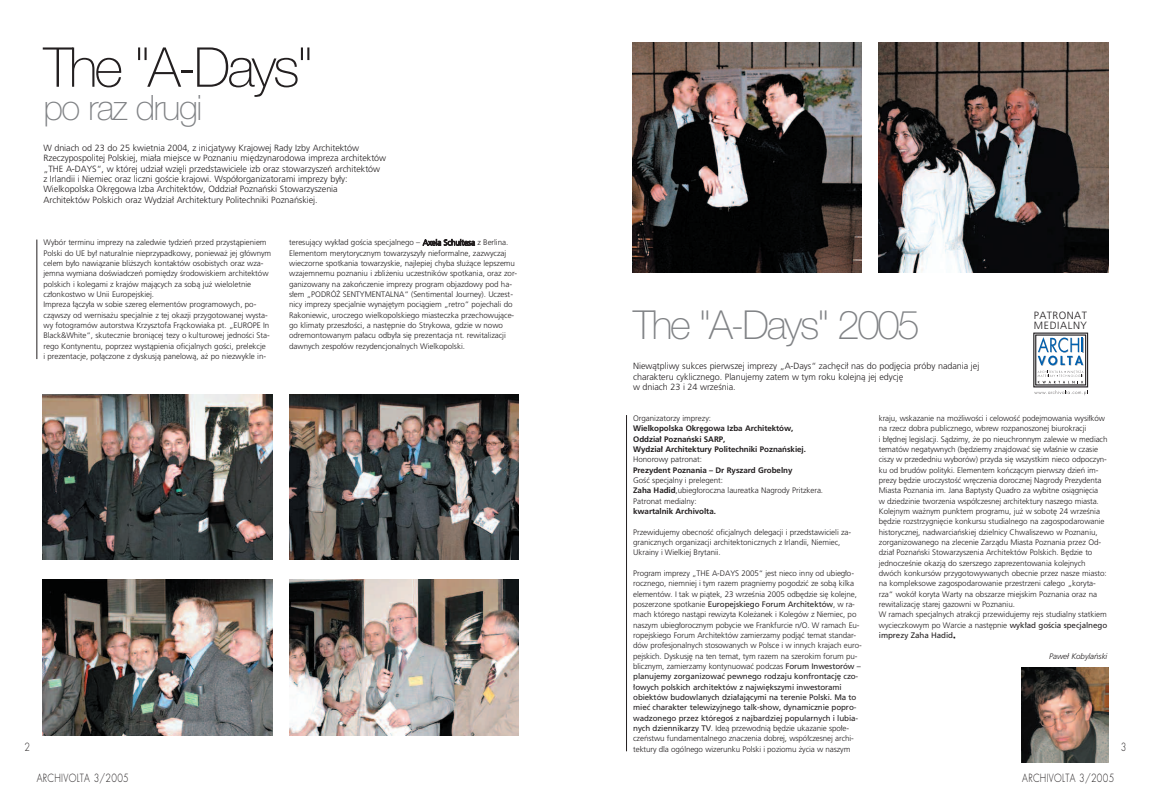
<style>
.page{position:relative;width:1151px;height:808px;background:#fff}
.page>*{position:absolute;margin:0;border:0;box-sizing:border-box;transform-origin:0 0}
.t1{font:100 55px "Helvetica Neue Pl";letter-spacing:-.055em;color:#231f20}
.t2{font:100 40px "Helvetica Neue Pl";letter-spacing:-.055em;color:#808285}
.t3{font:100 35px "Helvetica Neue Pl";letter-spacing:-.04em;color:#808285}
.t4{font:300 11px "Pfutura";letter-spacing:.03em;color:#231f20;scale:.82 1}
.t5{font:300 10.5px "Pfrutiger";letter-spacing:.045em;color:#231f20}
.t6{font:300 9px/10.3px "Pfrutiger";letter-spacing:-.005em;color:#231f20}
.t7{font:300 8px/10.3px "Pfrutiger";letter-spacing:-.005em;color:#231f20}
.t8{font:8px/10.3px "Pfrutiger Roman";letter-spacing:-.01em;color:#231f20}
.t9{font:700 8px/10.3px "Pfrutiger";letter-spacing:-.005em;color:#231f20}
.t10{font:italic 300 8px "Pfrutiger";letter-spacing:-.005em;color:#231f20}
.s1{font-family:"Pfrutiger Roman";font-weight:400}
.s2{font-family:"Pfrutiger";font-weight:300}
.s3{font-weight:700}
</style>
<div class="page">
<hr style="left:37px;top:240px;width:1px;height:119px;background:#231f20">
<hr style="left:626px;top:415px;width:1px;height:336px;background:#231f20">
<img style="left:1021px;top:667px;width:87px;height:95px">
<img style="left:43px;top:395px;width:229px;height:164px">
<img style="left:289px;top:395px;width:230px;height:164px">
<img style="left:632px;top:43px;width:230px;height:229px">
<img style="left:879px;top:43px;width:229px;height:229px">
<img style="left:289px;top:579px;width:229px;height:156px">
<img style="left:43px;top:579px;width:229px;height:156px">
<svg style="left:1033px;top:333px;width:56px;height:63px"></svg>
<div style="left:1033px;top:333px;width:55px;height:54px;border:1px solid #231f20"></div>
<div style="left:1035px;top:335px;width:51px;height:50px;border:1px solid #231f20"></div>
<svg style="left:1038px;top:337px;width:46px;height:46px"></svg>
<svg style="left:1034px;top:390px;width:54px;height:5px"></svg>
<h1 class="t1" style="left:44px;top:47px;width:272px">The "A-Days"</h1>
<h3 class="t3" style="left:44px;top:95px;width:160px">po raz drugi</h3>
<p class="t6" style="left:44px;top:143px;width:344px">W dniach od 23 do 25 kwietnia 2004, z inicjatywy Krajowej Rady Izby Architektów Rzeczypospolitej Polskiej, mia∏a miejsce w Poznaniu mi´dzynarodowa impreza architektów „THE A-DAYS“, w której udzia∏ wzi´li przedstawiciele izb oraz stowarzyszeƒ architektów z Irlandii i Niemiec oraz liczni goÊcie krajowi. Wspó∏organizatorami imprezy by∏y:<br>Wielkopolska Okr´gowa Izba Architektów, Oddzia∏ Poznaƒski Stowarzyszenia Architektów Polskich oraz Wydzia∏ Architektury Politechniki Poznaƒskiej.</p>
<p class="t7" style="left:44px;top:238px;width:229px">Wybór terminu imprezy na zaledwie tydzieƒ przed przystàpieniem Polski do UE by∏ naturalnie nieprzypadkowy, poniewa˝ jej g∏ównym celem by∏o nawiàzanie bli˝szych kontaktów osobistych oraz wza&shy;jemna wymiana doÊwiadczeƒ pomi´dzy Êrodowiskiem architektów polskich i kolegami z krajów majàcych za sobà ju˝ wieloletnie cz∏onkostwo w Unii Europejskiej.<br>Impreza ∏àczy∏a w sobie szereg elementów programowych, po&shy;czàwszy od wernisa˝u specjalnie z tej okazji przygotowanej wysta&shy;wy fotogramów autorstwa Krzysztofa Fràckowiaka pt. „EUROPE In Black&amp;White“, skutecznie broniàcej tezy o kulturowej jednoÊci Sta&shy;rego Kontynentu, poprzez wystàpienia oficjalnych goÊci, prelekcje<br>i prezentacje, po∏àczone z dyskusjà panelowà, a˝ po niezwykle in-</p>
<p class="t7" style="left:289px;top:238px;width:230px">teresujàcy wyk∏ad goÊcia specjalnego – Axela Schultesa z Berlina.<br>Elementom merytorycznym towarzyszy∏y nieformalne, zazwyczaj wieczorne spotkania towarzyskie, najlepiej chyba s∏u˝àce lepszemu wzajemnemu poznaniu i zbli˝eniu uczestników spotkania, oraz zor&shy;ganizowany na zakoƒczenie imprezy program objazdowy pod ha&shy;s∏em „PODRÓ˚ SENTYMENTALNA“ (Sentimental Journey). Uczest&shy;nicy imprezy specjalnie wynaj´tym pociàgiem „retro“ pojechali do Rakoniewic, uroczego wielkopolskiego miasteczka przechowujàce&shy;go klimaty przesz∏oÊci, a nast´pnie do Strykowa, gdzie w nowo odremontowanym pa∏acu odby∏a si´ prezentacja nt. rewitalizacji dawnych zespo∏ów rezydencjonalnych Wielkopolski.</p>
<h2 class="t2" style="left:633px;top:311px;width:288px">The "A-Days" 2005</h2>
<h3 class="t5" style="left:1034px;top:320px;width:55px">MEDIALNY</h3>
<p class="t6" style="left:633px;top:361px;width:348px">Niewàtpliwy sukces pierwszej imprezy „A-Days“ zach´ci∏ nas do podj´cia próby nadania jej charakteru cyklicznego. Planujemy zatem w tym roku kolejnà jej edycj´<br>w dniach 23 i 24 wrzeÊnia.</p>
<h3 class="t5" style="left:1034px;top:310px;width:55px">PATRONAT</h3>
<p class="t7" style="left:879px;top:413px;width:230px">kraju, wskazanie na mo˝liwoÊci i celowoÊç podejmowania wysi∏ków na rzecz dobra publicznego, wbrew rozpanoszonej biurokracji<br>i b∏´dnej legislacji. Sàdzimy, ˝e po nieuchronnym zalewie w mediach tematów negatywnych (b´dziemy znajdowaç si´ w∏aÊnie w czasie ciszy w przededniu wyborów) przyda si´ wszystkim nieco odpoczyn&shy;ku od brudów polityki. Elementem koƒczàcym pierwszy dzieƒ im&shy;prezy b´dzie uroczystoÊç wr´czenia dorocznej Nagrody Prezydenta Miasta Poznania im. Jana Baptysty Quadro za wybitne osiàgni´cia<br>w dziedzinie tworzenia wspó∏czesnej architektury naszego miasta.<br>Kolejnym wa˝nym punktem programu, ju˝ w sobot´ 24 wrzeÊnia b´dzie rozstrzygni´cie konkursu studialnego na zagospodarowanie historycznej, nadwarciaƒskiej dzielnicy Chwaliszewo w Poznaniu, zorganizowanego na zlecenie Zarzàdu Miasta Poznania przez Od&shy;dzia∏ Poznaƒski Stowarzyszenia Architektów Polskich. B´dzie to jednoczeÊnie okazjà do szerszego zaprezentowania kolejnych dwóch konkursów przygotowywanych obecnie przez nasze miasto: na kompleksowe zagospodarowanie przestrzeni ca∏ego „koryta&shy;rza“ wokó∏ koryta Warty na obszarze miejskim Poznania oraz na rewitalizacj´ starej gazowni w Poznaniu.<br>W ramach specjalnych atrakcji przewidujemy rejs studialny statkiem wycieczkowym po Warcie a nast´pnie <span class="s1">wyk∏ad goÊcia specjalnego</span></p>
<p class="t8" style="left:879px;top:630px;width:78px">imprezy Zaha Hadid<span class="s2">.</span></p>
<p class="t10" style="left:1049px;top:651px;width:60px">Pawe∏ Kobylaƒski</p>
<p class="t7" style="left:633px;top:413px;width:79px">Organizatorzy imprezy:</p>
<p class="t9" style="left:633px;top:423px;width:174px">Wielkopolska Okr´gowa Izba Architektów,<br>Oddzia∏ Poznaƒski SARP,<br>Wydzia∏ Architektury Politechniki Poznaƒskiej.</p>
<p class="t7" style="left:633px;top:454px;width:70px">Honorowy patronat:</p>
<p class="t9" style="left:633px;top:465px;width:161px">Prezydent Poznania – Dr Ryszard Grobelny</p>
<p class="t7" style="left:633px;top:475px;width:191px">GoÊç specjalny i prelegent:<br><span class="s3">Zaha Hadid</span>,ubieg∏oroczna laureatka Nagrody Pritzkera.<br>Patronat medialny:</p>
<p class="t9" style="left:633px;top:506px;width:84px">kwartalnik Archivolta.</p>
<p class="t7" style="left:633px;top:527px;width:220px">Przewidujemy obecnoÊç oficjalnych delegacji i przedstawicieli za&shy;granicznych organizacji architektonicznych z Irlandii, Niemiec,<br>Ukrainy i Wielkiej Brytanii.</p>
<p class="t7" style="left:633px;top:568px;width:225px">Program imprezy „THE A-DAYS 2005“ jest nieco inny od ubieg∏o&shy;rocznego, niemniej i tym razem pragniemy pogodziç ze sobà kilka elementów. I tak w piàtek, 23 wrzeÊnia 2005 odb´dzie si´ kolejne,</p>
<p class="t8" style="left:633px;top:599px;width:223px"><span class="s2">poszerzone spotkanie</span> Europejskiego Forum Architektów<span class="s2">, w ra-</span></p>
<p class="t7" style="left:633px;top:609px;width:230px">mach którego nastàpi rewizyta Kole˝anek i Kolegów z Niemiec, po naszym ubieg∏orocznym pobycie we Frankfurcie n/O. W ramach Eu&shy;ropejskiego Forum Architektów zamierzamy podjàç temat standar&shy;dów profesjonalnych stosowanych w Polsce i w innych krajach euro&shy;pejskich. Dyskusj´ na ten temat, tym razem na szerokim forum pu&shy;blicznym, zamierzamy kontynuowaç podczas <span class="s1">Forum Inwestorów –</span></p>
<p class="t8" style="left:633px;top:671px;width:227px">planujemy zorganizowaç pewnego rodzaju konfrontacj´ czo-∏owych polskich architektów z najwi´kszymi inwestorami obiektów budowlanych dzia∏ajàcymi na terenie Polski. Ma to mieç charakter telewizyjnego talk-show, dynamicznie popro&shy;wadzonego przez któregoÊ z najbardziej popularnych i lubia-</p>
<p class="t7" style="left:633px;top:723px;width:222px"><span class="s1">nych dziennikarzy TV</span>. Ideà przewodnià b´dzie ukazanie spo∏e&shy;czeƒstwu fundamentalnego znaczenia dobrej, wspó∏czesnej archi&shy;tektury dla ogólnego wizerunku Polski i poziomu ˝ycia w naszym</p>
<h3 class="t4" style="left:25px;top:741px;width:8px">2</h3>
<h3 class="t4" style="left:1121px;top:741px;width:8px">3</h3>
<h3 class="t4" style="left:1022px;top:772px;width:114px">ARCHIVOLTA 3/2005</h3>
<h3 class="t4" style="left:37px;top:772px;width:114px">ARCHIVOLTA 3/2005</h3>
</div>
